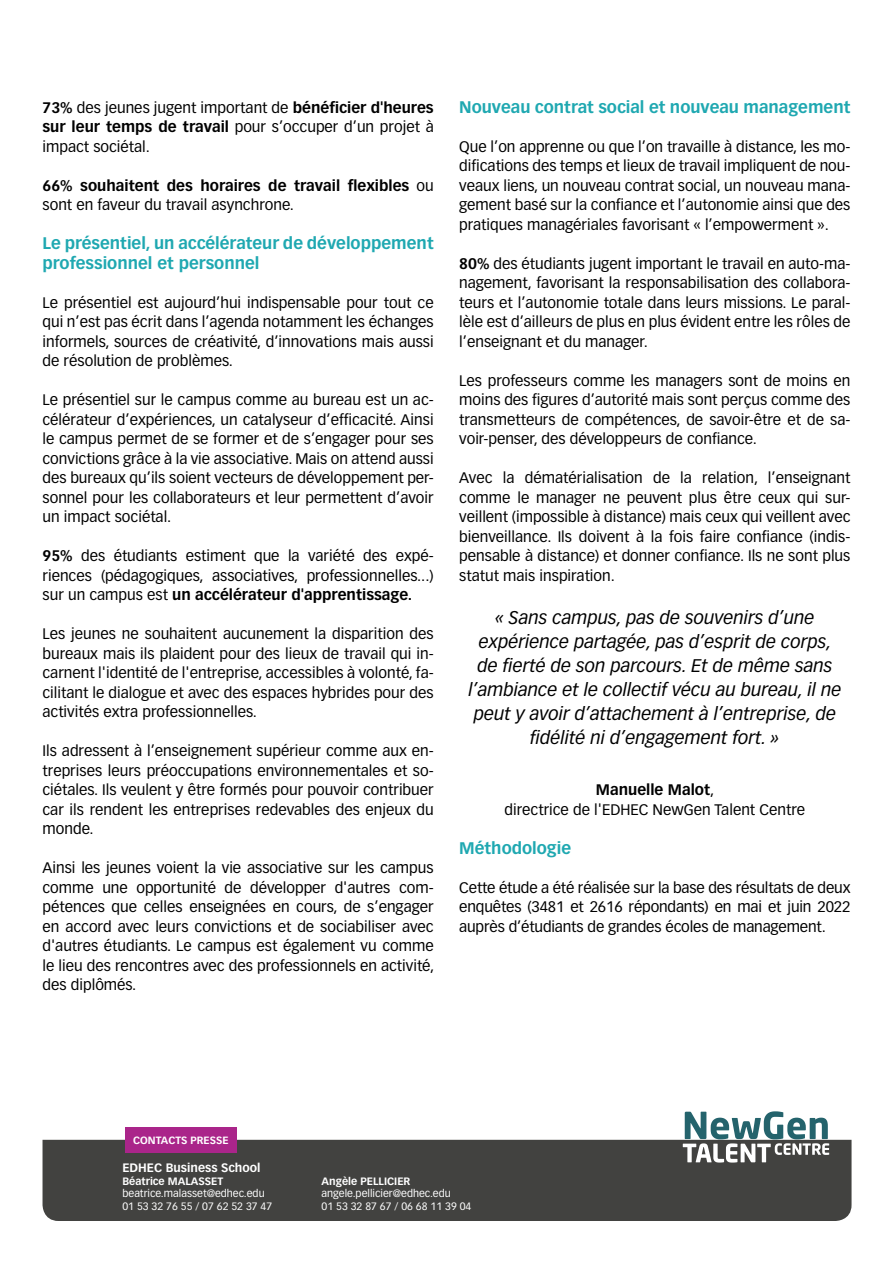
<style>
.page{position:relative;width:893px;height:1263px;background:#fff}
.page>*{position:absolute;margin:0;border:0;box-sizing:border-box;transform-origin:0 0}
.t1{font:italic 18px/24px "Vectora LT Std";color:#000;text-align:center}
.t2{font:700 16.5px/19.8px "Vectora LT Std";color:#1fa8b1}
.t3{font:15px/19.5px "Vectora LT Std";color:#000;text-align:justify}
.t4{font:700 15px/19.5px "Vectora LT Std";color:#000}
.t5{font:700 12px "Vectora LT Std";color:#fff}
.t6{font:10.5px "Vectora LT Std";color:#fff}
.t7{font:700 10.5px "Vectora LT Std";color:#fff}
.t8{font:700 10.35px "Vectora LT Std";color:#fff}
.s1{font-weight:700}
.s2{font-weight:400}
</style>
<div class="page">
<div style="left:43px;top:1140px;width:808px;height:81px;background:#424240"></div>
<svg style="left:683px;top:1111px;width:146px;height:51px"></svg>
<div style="left:125px;top:1127px;width:111px;height:25px;background:#aa258a"></div>
<p class="t3" style="left:43px;top:98px;width:393px"><span class="s1">73%</span> des jeunes jugent important de <span class="s1">bénéficier d'heures sur leur temps de travail</span> pour s’occuper d’un projet à impact sociétal.</p>
<p class="t4" style="left:43px;top:175px;width:393px">66% souhaitent des horaires de travail flexibles <span class="s2">ou sont en faveur du travail asynchrone.</span></p>
<p class="t2" style="left:43px;top:234px;width:393px">Le présentiel, un accélérateur de développement professionnel et personnel</p>
<p class="t3" style="left:43px;top:293px;width:393px">Le présentiel est aujourd’hui indispensable pour tout ce qui n’est pas écrit dans l’agenda notamment les échanges informels, sources de créativité, d’innovations mais aussi de résolution de problèmes.</p>
<p class="t3" style="left:43px;top:390px;width:393px">Le présentiel sur le campus comme au bureau est un ac&shy;célérateur d’expériences, un catalyseur d’efficacité. Ainsi le campus permet de se former et de s’engager pour ses convictions grâce à la vie associative. Mais on attend aussi des bureaux qu’ils soient vecteurs de développement per&shy;sonnel pour les collaborateurs et leur permettent d’avoir un impact sociétal.</p>
<p class="t3" style="left:43px;top:546px;width:393px"><span class="s1">95%</span> des étudiants estiment que la variété des expé&shy;riences (pédagogiques, associatives, professionnelles...) sur un campus est <span class="s1">un accélérateur d'apprentissage.</span></p>
<p class="t3" style="left:43px;top:624px;width:393px">Les jeunes ne souhaitent aucunement la disparition des bureaux mais ils plaident pour des lieux de travail qui in&shy;carnent l'identité de l'entreprise, accessibles à volonté, fa&shy;cilitant le dialogue et avec des espaces hybrides pour des activités extra professionnelles.</p>
<p class="t3" style="left:43px;top:741px;width:393px">Ils adressent à l’enseignement supérieur comme aux en&shy;treprises leurs préoccupations environnementales et so&shy;ciétales. Ils veulent y être formés pour pouvoir contribuer car ils rendent les entreprises redevables des enjeux du monde.</p>
<p class="t3" style="left:43px;top:858px;width:393px">Ainsi les jeunes voient la vie associative sur les campus comme une opportunité de développer d'autres com&shy;pétences que celles enseignées en cours, de s’engager en accord avec leurs convictions et de sociabiliser avec d'autres étudiants. Le campus est également vu comme le lieu des rencontres avec des professionnels en activité, des diplômés.</p>
<p class="t2" style="left:459px;top:97px;width:393px">Nouveau contrat social et nouveau management</p>
<p class="t3" style="left:459px;top:137px;width:393px">Que l’on apprenne ou que l’on travaille à distance, les mo&shy;difications des temps et lieux de travail impliquent de nou&shy;veaux liens, un nouveau contrat social, un nouveau mana&shy;gement basé sur la confiance et l’autonomie ainsi que des pratiques managériales favorisant « l’empowerment ».</p>
<p class="t3" style="left:459px;top:254px;width:393px"><span class="s1">80%</span> des étudiants jugent important le travail en auto-ma&shy;nagement, favorisant la responsabilisation des collabora&shy;teurs et l’autonomie totale dans leurs missions. Le paral&shy;lèle est d’ailleurs de plus en plus évident entre les rôles de l’enseignant et du manager.</p>
<p class="t3" style="left:459px;top:371px;width:393px">Les professeurs comme les managers sont de moins en moins des figures d’autorité mais sont perçus comme des transmetteurs de compétences, de savoir-être et de sa&shy;voir-penser, des développeurs de confiance.</p>
<p class="t3" style="left:459px;top:468px;width:393px">Avec la dématérialisation de la relation, l’enseignant comme le manager ne peuvent plus être ceux qui sur&shy;veillent (impossible à distance) mais ceux qui veillent avec bienveillance. Ils doivent à la fois faire confiance (indis&shy;pensable à distance) et donner confiance. Ils ne sont plus statut mais inspiration.</p>
<p class="t1" style="left:468px;top:606px;width:375px">« Sans campus, pas de souvenirs d’une expérience partagée, pas d’esprit de corps, de fierté de son parcours. Et de même sans l’ambiance et le collectif vécu au bureau, il ne peut y avoir d’attachement à l’entreprise, de fidélité ni d’engagement fort. »</p>
<p class="t3" style="left:504px;top:780px;width:302px;text-align:center"><span class="s1">Manuelle Malot</span>,<br>directrice de l'EDHEC NewGen Talent Centre</p>
<p class="t2" style="left:459px;top:838px;width:113px">Méthodologie</p>
<p class="t3" style="left:459px;top:878px;width:393px">Cette étude a été réalisée sur la base des résultats de deux enquêtes (3481 et 2616 répondants) en mai et juin 2022 auprès d’étudiants de grandes écoles de management.</p>
<p class="t8" style="left:133px;top:1134px;width:97px">CONTACTS PRESSE</p>
<p class="t5" style="left:122px;top:1160px;width:140px">EDHEC Business School</p>
<p class="t7" style="left:122px;top:1174px;width:102px">Béatrice MALASSET</p>
<p class="t6" style="left:122px;top:1187px;width:144px">beatrice.malasset@edhec.edu</p>
<p class="t6" style="left:122px;top:1200px;width:151px">01 53 32 76 55 / 07 62 52 37 47</p>
<p class="t7" style="left:322px;top:1174px;width:90px">Angèle PELLICIER</p>
<p class="t6" style="left:322px;top:1187px;width:131px">angele.pellicier@edhec.edu</p>
<p class="t6" style="left:322px;top:1200px;width:151px">01 53 32 87 67 / 06 68 11 39 04</p>
</div>
